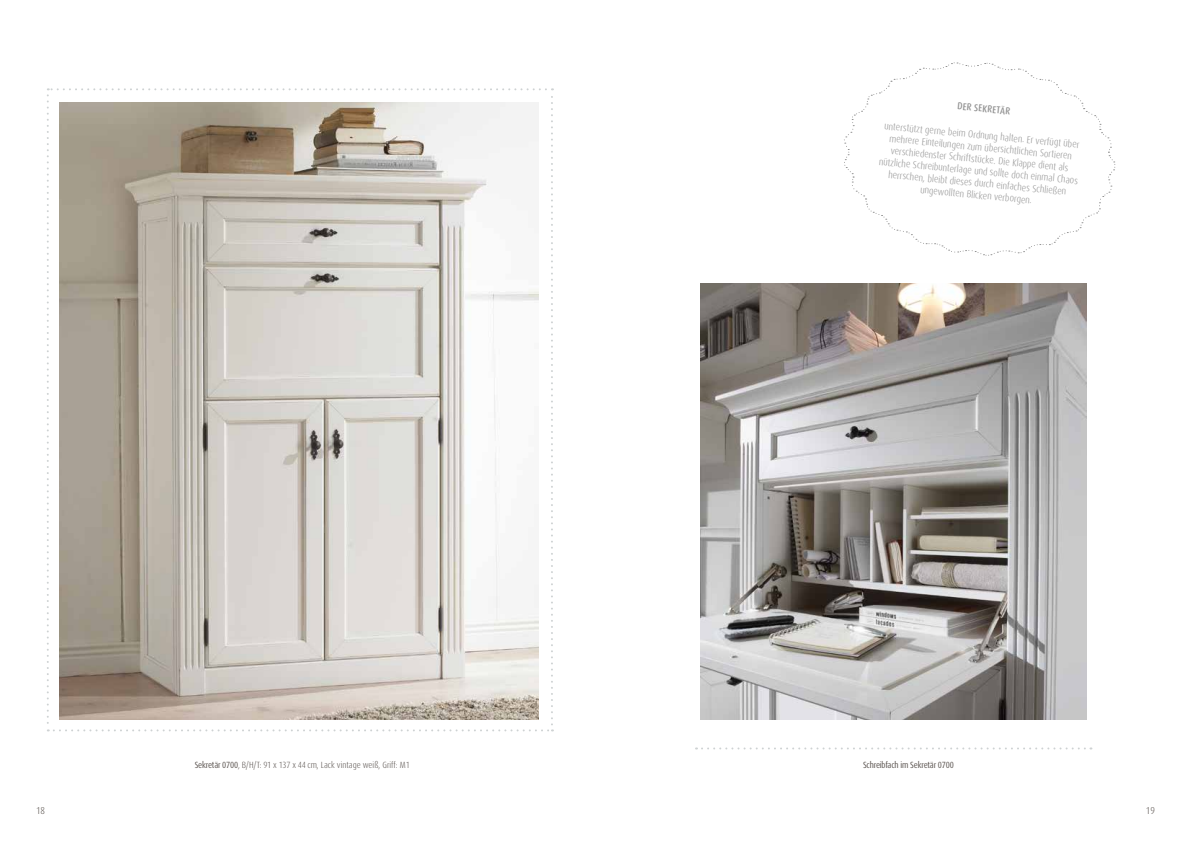
<style>
.page{position:relative;width:1191px;height:842px;background:#fff}
.page>*{position:absolute;margin:0;border:0;box-sizing:border-box;transform-origin:0 0}
.t1{font:300 condensed 10px/12px "Dax Pro";color:#929292;text-align:center}
.t2{font:500 condensed 10px "Dax Pro";color:#929292}
.t3{font:300 condensed 10px "Dax Pro";color:#58514d}
.t4{font:300 condensed 9px "Dax Pro";color:#58514d}
.t5{font:condensed 9px "Dax Pro";letter-spacing:-.02em;color:#58514d}
.s1{font-weight:400}
</style>
<div class="page">
<svg style="left:844px;top:62px;width:271px;height:194px"></svg>
<img style="left:700px;top:283px;width:386px;height:437px">
<svg style="left:47px;top:88px;width:506px;height:643px"></svg>
<svg style="left:696px;top:747px;width:395px;height:2px"></svg>
<p class="t2" style="left:958px;top:99px;width:54px;rotate:6deg">DER SEKRETÄR</p>
<p class="t1" style="left:883px;top:119px;width:201px;rotate:6deg">unterstützt gerne beim Ordnung halten. Er verfügt über mehrere Einteilungen zum übersichtlichen Sortieren verschiedenster Schriftstücke. Die Klappe dient als nützliche Schreibunterlage und sollte doch einmal Chaos herrschen, bleibt dieses durch einfaches Schließen ungewollten Blicken verborgen.</p>
<p class="t4" style="left:195px;top:759px;width:217px"><span class="s1">Sekretär 0700</span>, B/H/T: 91 x 137 x 44 cm, Lack vintage weiß, Griff: M1</p>
<p class="t5" style="left:863px;top:759px;width:92px">Schreibfach im Sekretär 0700</p>
<p class="t3" style="left:36px;top:804px;width:10px">18</p>
<p class="t3" style="left:1146px;top:804px;width:10px">19</p>
</div>
